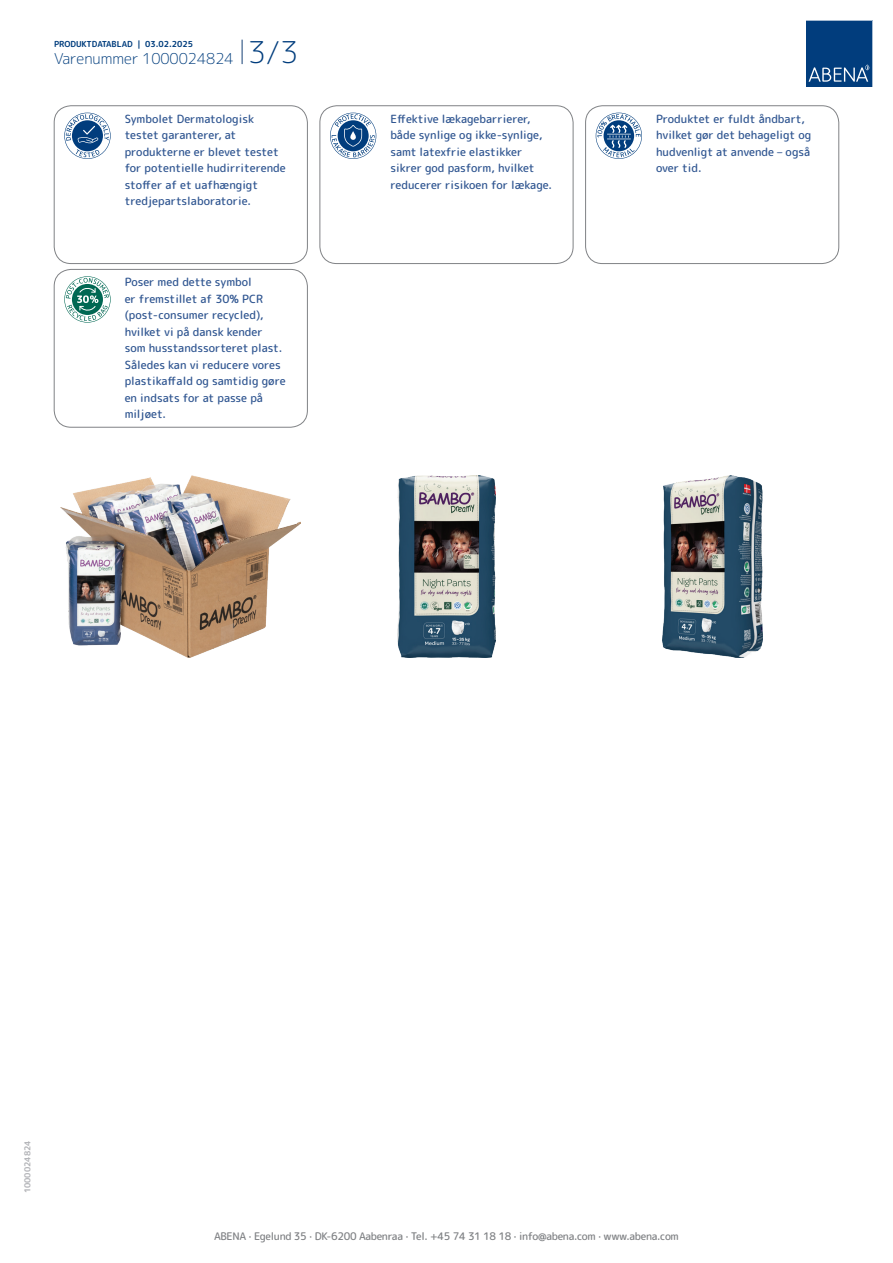
<style>
.page{position:relative;width:893px;height:1263px;background:#fff}
.page>*{position:absolute;margin:0;border:0;box-sizing:border-box;transform-origin:0 0}
.t1{font:300 15px "Rounded Mplus 1 c";color:#013d7d}
.t2{font:500 11.25px/16.5px "Rounded Mplus 1 c";color:#305691}
.t3{font:500 10.5px "Rounded Mplus 1 c";letter-spacing:-.03em;color:#808285}
.t4{font:700 8.25px "Rounded Mplus 1 c";color:#013d7d}
.t5{font:700 8.25px "Rounded Mplus 1 c";color:#b2b3b7}
.s1{font-size:30px}
</style>
<div class="page">
<svg style="left:242px;top:40px;width:1px;height:24px"></svg>
<svg style="left:806px;top:20px;width:67px;height:67px;background:#144b86"></svg>
<svg style="left:64px;top:113px;width:47px;height:46px"></svg>
<div style="left:54px;top:106px;width:254px;height:158px;border:1px solid #808285;border-radius:17px"></div>
<svg style="left:330px;top:113px;width:46px;height:46px"></svg>
<div style="left:320px;top:106px;width:253px;height:158px;border:1px solid #808285;border-radius:17px"></div>
<svg style="left:596px;top:113px;width:46px;height:46px"></svg>
<div style="left:585px;top:106px;width:254px;height:158px;border:1px solid #808285;border-radius:17px"></div>
<svg style="left:64px;top:276px;width:47px;height:47px"></svg>
<div style="left:54px;top:269px;width:254px;height:158px;border:1px solid #808285;border-radius:17px"></div>
<img style="left:60px;top:475px;width:241px;height:183px">
<img style="left:397px;top:475px;width:99px;height:183px">
<img style="left:662px;top:475px;width:100px;height:183px">
<p class="t4" style="left:54px;top:38px;width:141px">PRODUKTDATABLAD | 03.02.2025</p>
<h1 class="t1" style="left:54px;top:48px;width:246px">Varenummer 1000024824 <span class="s1">3/3</span></h1>
<p class="t2" style="left:125px;top:110px;width:163px">Symbolet Dermatologisk testet garanterer, at produkterne er blevet testet for potentielle hudirriterende stoffer af et uafhængigt tredjepartslaboratorie.</p>
<p class="t2" style="left:390px;top:110px;width:163px">Effektive lækagebarrierer, både synlige og ikke-synlige, samt latexfrie elastikker sikrer god pasform, hvilket reducerer risikoen for lækage.</p>
<p class="t2" style="left:656px;top:110px;width:157px">Produktet er fuldt åndbart, hvilket gør det behageligt og hudvenligt at anvende – også over tid.</p>
<p class="t2" style="left:125px;top:274px;width:162px">Poser med dette symbol<br>er fremstillet af 30% PCR (post-consumer recycled), hvilket vi på dansk kender som husstandssorteret plast.<br>Således kan vi reducere vores plastikaffald og samtidig gøre en indsats for at passe på miljøet.</p>
<p class="t5" style="left:22px;top:1193px;width:54px;rotate:-90deg">1000024824</p>
<p class="t3" style="left:214px;top:1229px;width:466px">ABENA · Egelund 35 · DK-6200 Aabenraa · Tel. +45 74 31 18 18 · info@abena.com · www.abena.com</p>
</div>
